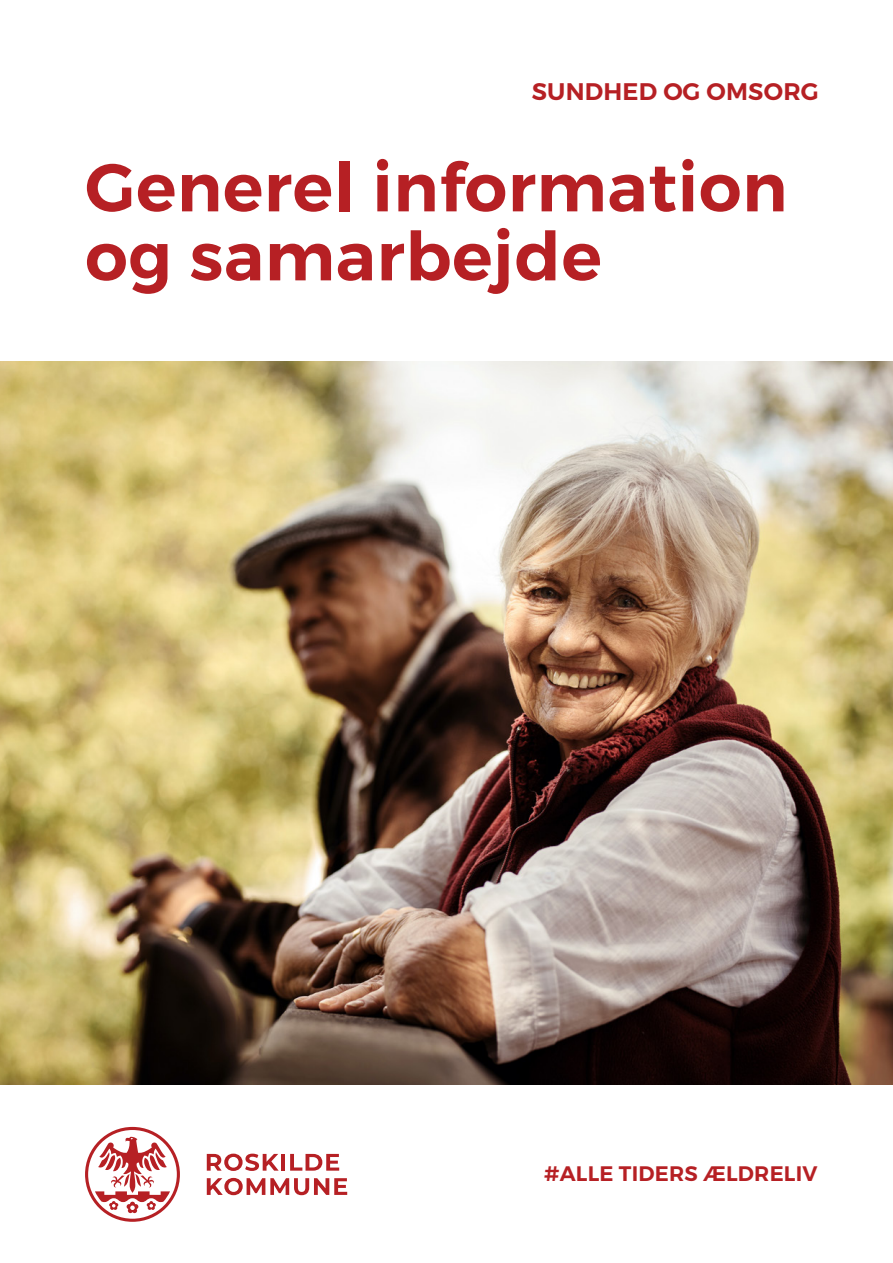
<style>
.page{position:relative;width:893px;height:1263px;background:#fff}
.page>*{position:absolute;margin:0;border:0;box-sizing:border-box;transform-origin:0 0}
.t1{font:600 67.5px "Montserrat";letter-spacing:.01em;color:#b62024}
.t2{font:600 24px "Montserrat";letter-spacing:.01em;color:#b62024}
.t3{font:600 21px "Montserrat";letter-spacing:.01em;color:#b62024}
</style>
<div class="page">
<img style="left:0;top:361px;width:893px;height:723px">
<svg style="left:207px;top:1153px;width:72px;height:18px"></svg>
<hr style="left:281px;top:1154px;width:4px;height:17px;background:#b62024">
<svg style="left:290px;top:1154px;width:49px;height:17px"></svg>
<svg style="left:85px;top:1127px;width:95px;height:95px"></svg>
<svg style="left:207px;top:1178px;width:140px;height:17px"></svg>
<p class="t2" style="left:532px;top:76px;width:289px">SUNDHED OG OMSORG</p>
<p class="t1" style="left:85px;top:146px;width:704px">Generel information</p>
<p class="t1" style="left:85px;top:215px;width:518px">og samarbejde</p>
<p class="t3" style="left:544px;top:1161px;width:275px">#ALLE TIDERS ÆLDRELIV</p>
</div>
